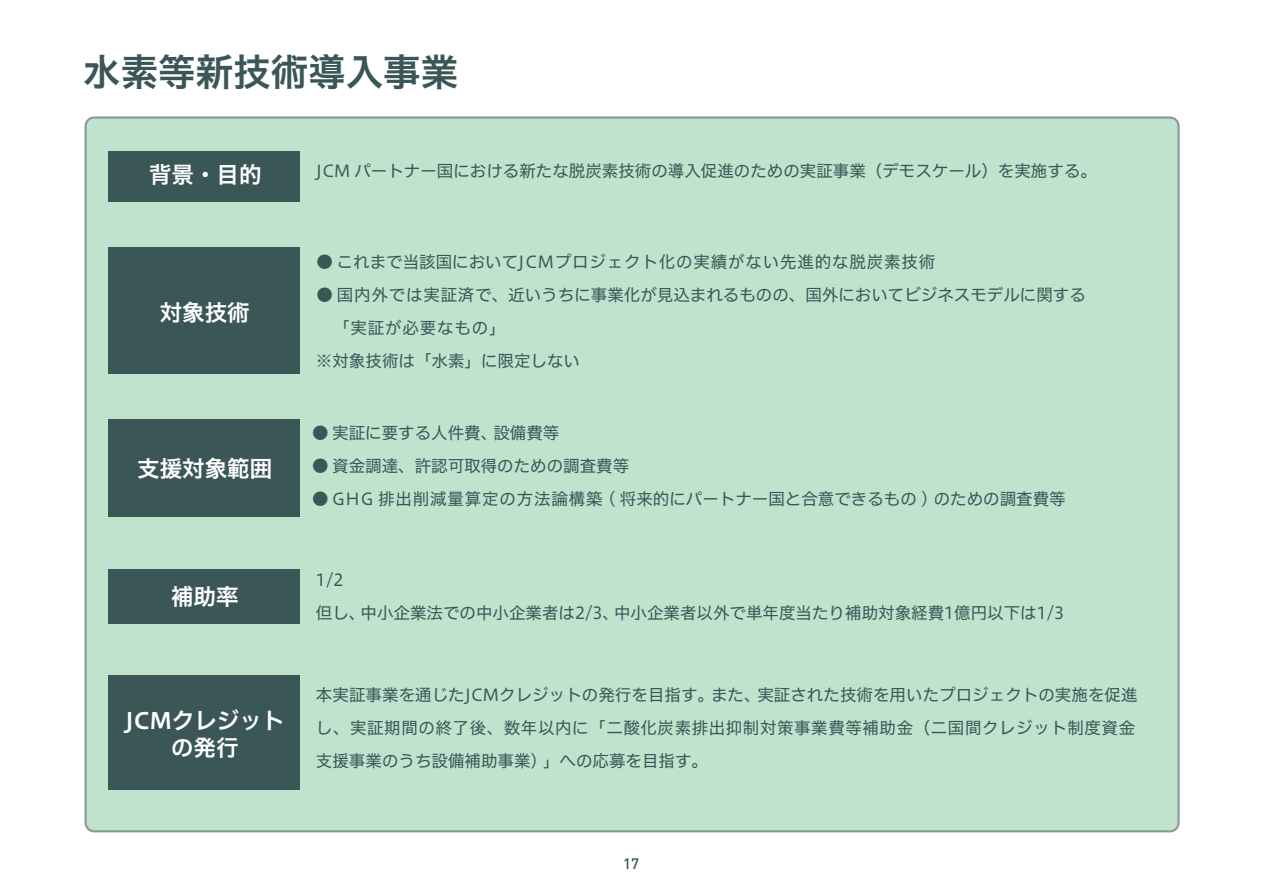
<style>
.page{position:relative;width:1263px;height:893px;background:#fff}
.page>*{position:absolute;margin:0;border:0;box-sizing:border-box;transform-origin:0 0}
.t1{font:37.5px "Hiragino UD Sans F Std W6";color:#3a5657}
.t2{font:22.5px/27px "Hiragino UD Sans F Std W6";color:#fff;text-align:center}
.t3{font:16.5px/33px "Hiragino UD Sans F Std W4";color:#3a5657}
.t4{font:16.5px "Hiragino UD Sans F Std W4";letter-spacing:.05em;color:#3a5657}
.t5{font:500 15px "DIN Pro";color:#3a5657}
</style>
<div class="page">
<div style="left:86px;top:118px;width:1092px;height:713px;background:#c0e3ce;border-radius:9px"></div>
<div style="left:109px;top:419px;width:191px;height:97px;background:#3a5657"></div>
<div style="left:109px;top:248px;width:191px;height:126px;background:#3a5657"></div>
<div style="left:109px;top:151px;width:191px;height:51px;background:#3a5657"></div>
<div style="left:109px;top:569px;width:191px;height:55px;background:#3a5657"></div>
<div style="left:109px;top:675px;width:191px;height:114px;background:#3a5657"></div>
<h1 class="t1" style="left:83px;top:43px;width:376px">水素等新技術導入事業</h1>
<h2 class="t2" style="left:149px;top:160px;width:114px">背景・目的</h2>
<h2 class="t2" style="left:160px;top:298px;width:92px">対象技術</h2>
<h2 class="t2" style="left:137px;top:454px;width:137px">支援対象範囲</h2>
<h2 class="t2" style="left:171px;top:582px;width:69px">補助率</h2>
<h2 class="t2" style="left:125px;top:706px;width:161px">JCMクレジットの発行</h2>
<p class="t3" style="left:316px;top:154px;width:782px">JCM パートナー国における新たな脱炭素技術の導入促進のための実証事業（デモスケール）を実施する。</p>
<p class="t4" style="left:317px;top:249px;width:620px">● これまで当該国においてJCMプロジェクト化の実績がない先進的な脱炭素技術</p>
<p class="t3" style="left:316px;top:277px;width:771px">● 国内外では実証済で、近いうちに事業化が見込まれるものの、国外においてビジネスモデルに関する　「実証が必要なもの」<br>※対象技術は「水素」に限定しない</p>
<p class="t3" style="left:312px;top:415px;width:249px">● 実証に要する人件費、設備費等</p>
<p class="t3" style="left:312px;top:448px;width:319px">● 資金調達、許認可取得のための調査費等</p>
<p class="t3" style="left:312px;top:481px;width:755px">● GHG 排出削減量算定の方法論構築 ( 将来的にパートナー国と合意できるもの ) のための調査費等</p>
<p class="t3" style="left:316px;top:562px;width:750px">1/2<br>但し、中小企業法での中小企業者は2/3、中小企業者以外で単年度当たり補助対象経費1億円以下は1/3</p>
<p class="t3" style="left:316px;top:677px;width:823px">本実証事業を通じたJCMクレジットの発行を目指す。また、実証された技術を用いたプロジェクトの実施を促進し、実証期間の終了後、数年以内に「二酸化炭素排出抑制対策事業費等補助金（二国間クレジット制度資金支援事業のうち設備補助事業) 」への応募を目指す。</p>
<p class="t5" style="left:623px;top:853px;width:17px">17</p>
</div>
